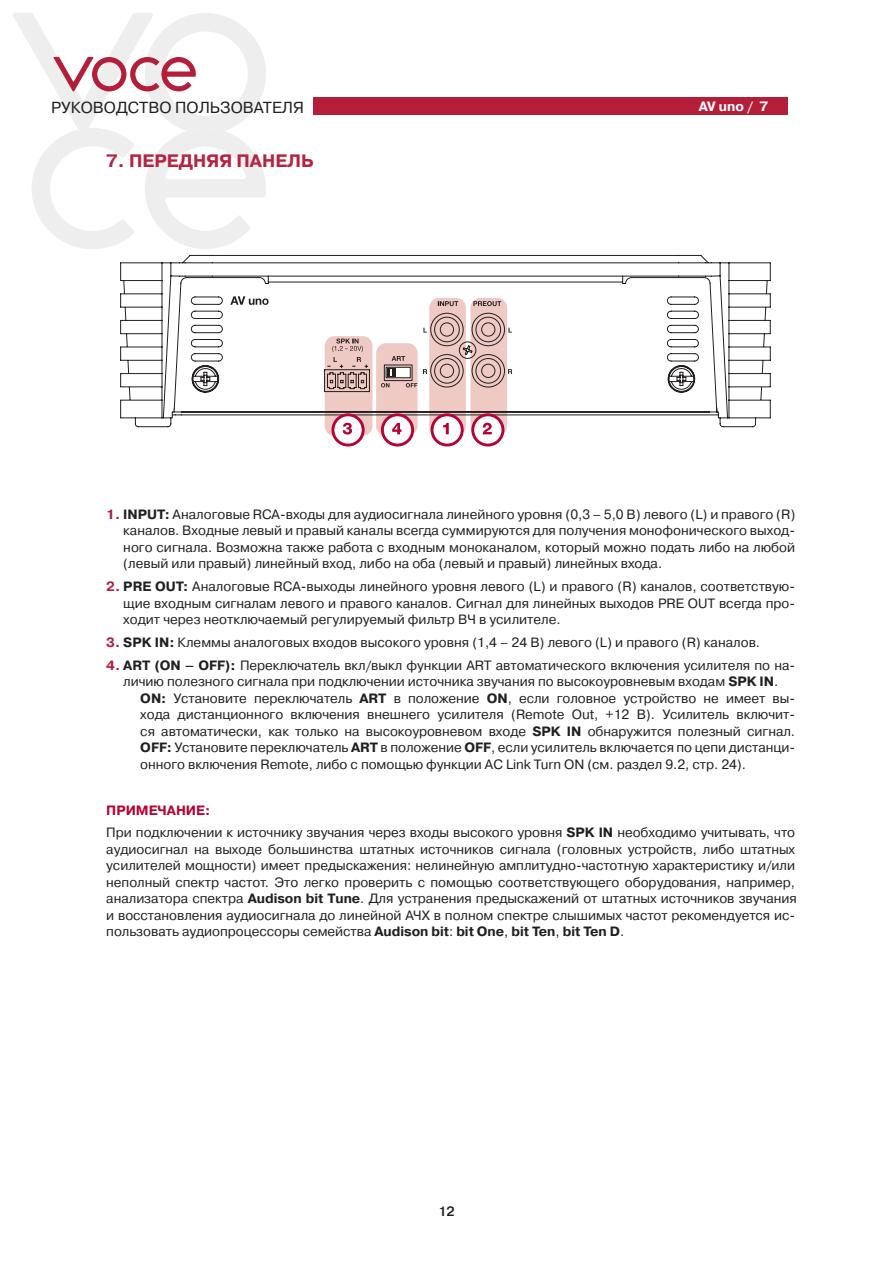
<style>
.page{position:relative;width:893px;height:1263px;background:#fff}
.page>*{position:absolute;margin:0;border:0;box-sizing:border-box;transform-origin:0 0}
.t1{font:700 18px "Pragmatica C";color:#b62442}
.t2{font:16.05px "Pragmatica C";color:#231f20}
.t3{font:13.5px/16.5px "Pragmatica C";letter-spacing:-.005em;color:#231f20;text-align:justify}
.t4{font:700 13.5px "Pragmatica C";color:#b50536}
.t5{font:700 13.5px "Pragmatica C";color:#fff}
.t6{font:700 13.5px "Pragmatica Light C";color:#231f20}
.s1{font-weight:700;color:#b21e3e}
.s2{font-weight:700}
.s3{font-weight:700;color:#b50536}
</style>
<div class="page">
<svg style="left:13px;top:13px;width:253px;height:236px"></svg>
<div style="left:314px;top:98px;width:474px;height:17px;background:#b51e39"></div>
<svg style="left:120px;top:255px;width:651px;height:172px"></svg>
<svg style="left:192px;top:296px;width:507px;height:97px"></svg>
<svg style="left:230px;top:296px;width:39px;height:9px"></svg>
<svg style="left:473px;top:415px;width:30px;height:30px"></svg>
<div style="left:471px;top:413px;width:33px;height:33px;border:3px solid #b50536;border-radius:50%"></div>
<svg style="left:432px;top:415px;width:30px;height:30px"></svg>
<div style="left:431px;top:413px;width:33px;height:33px;border:3px solid #b50536;border-radius:50%"></div>
<svg style="left:382px;top:415px;width:31px;height:30px"></svg>
<div style="left:381px;top:413px;width:33px;height:33px;border:3px solid #b50536;border-radius:50%"></div>
<svg style="left:333px;top:415px;width:30px;height:30px"></svg>
<div style="left:331px;top:413px;width:34px;height:33px;border:3px solid #b50536;border-radius:50%"></div>
<svg style="left:324px;top:298px;width:372px;height:138px"></svg>
<p class="t2" style="left:51px;top:98px;width:252px">РУКОВОДСТВО П ОЛЬЗОВАТЕЛЯ</p>
<h1 class="t1" style="left:106px;top:151px;width:209px">7. ПЕРЕДНЯЯ ПАНЕЛЬ</h1>
<p class="t5" style="left:699px;top:99px;width:71px">AV uno / 7</p>
<p class="t3" style="left:123px;top:506px;width:673px;text-indent:-17px"><span class="s1">1.</span> <span class="s2">INPUT:</span> Аналоговые RCA-входы для аудиосигнала линейного уровня (0,3 – 5,0 В) левого (L) и правого (R) каналов. Входные левый и правый каналы всегда суммируются для получения монофонического выход&shy;ного сигнала. Возможна также работа с входным моноканалом, который можно подать либо на любой (левый или правый) линейный вход, либо на оба (левый и правый) линейных входа.</p>
<p class="t3" style="left:123px;top:578px;width:673px;text-indent:-17px"><span class="s1">2.</span> <span class="s2">PRE OUT:</span> Аналоговые RCA-выходы линейного уровня левого (L) и правого (R) каналов, соответствую&shy;щие входным сигналам левого и правого каналов. Сигнал для линейных выходов PRE OUT всегда про&shy;ходит через неотключаемый регулируемый фильтр ВЧ в усилителе.</p>
<p class="t3" style="left:106px;top:634px;width:655px"><span class="s1">3.</span> <span class="s2">SPK IN:</span> Клеммы аналоговых входов высокого уровня (1,4 – 24 В) левого (L) и правого (R) каналов.</p>
<p class="t3" style="left:106px;top:657px;width:690px;text-align:center"><span class="s1">4.</span> <span class="s2">ART (ON – OFF):</span> Переключатель вкл/выкл функции ART автоматического включения усилителя по на&shy;личию полезного сигнала при подключении источника звучания по высокоуровневым входам <span class="s2">SPK IN</span>.</p>
<p class="t3" style="left:140px;top:690px;width:656px"><span class="s2">ON:</span> Установите переключатель <span class="s2">ART</span> в положение <span class="s2">ON</span>, если головное устройство не имеет вы&shy;хода дистанционного включения внешнего усилителя (Remote Out, +12 В). Усилитель включит&shy;ся автоматически, как только на высокоуровневом входе <span class="s2">SPK IN</span> обнаружится полезный сигнал.<br><span class="s2">OFF:</span> Установите переключатель <span class="s2">ART</span> в положение <span class="s2">OFF</span>, если усилитель включается по цепи дистанци&shy;онного включения Remote, либо с помощью функции AC Link Turn ON (см. раздел 9.2, стр. 24).</p>
<p class="t4" style="left:106px;top:802px;width:11px">примечание</p>
<p class="t3" style="left:106px;top:798px;width:690px;line-height:23px;text-indent:99px"><span class="s3">:<br></span>П ри подключении к источнику звучания через входы высокого уровня <span class="s2">SPK IN</span> необходимо учитывать, что</p>
<p class="t3" style="left:106px;top:841px;width:692px;text-align:left">аудиосигнал на выходе большинства штатных источников сигнала (головных устройств, либо штатных усилителей мощности) имеет предыскажения: нелинейную амплитудно-частотную характеристику и/или неполный спектр частот. Это легко проверить с помощью соответствующего оборудования, например, анализатора спектра <span class="s2">Audison bit Tune</span>. Для устранения предыскажений от штатных источников звучания и восстановления аудиосигнала до линейной АЧХ в полном спектре слышимых частот рекомендуется ис&shy;пользовать аудиопроцессоры семейства <span class="s2">Audison bit</span>: <span class="s2">bit One</span>, <span class="s2">bit Ten</span>, <span class="s2">bit Ten D</span>.</p>
<p class="t6" style="left:438px;top:1204px;width:18px">12</p>
</div>
